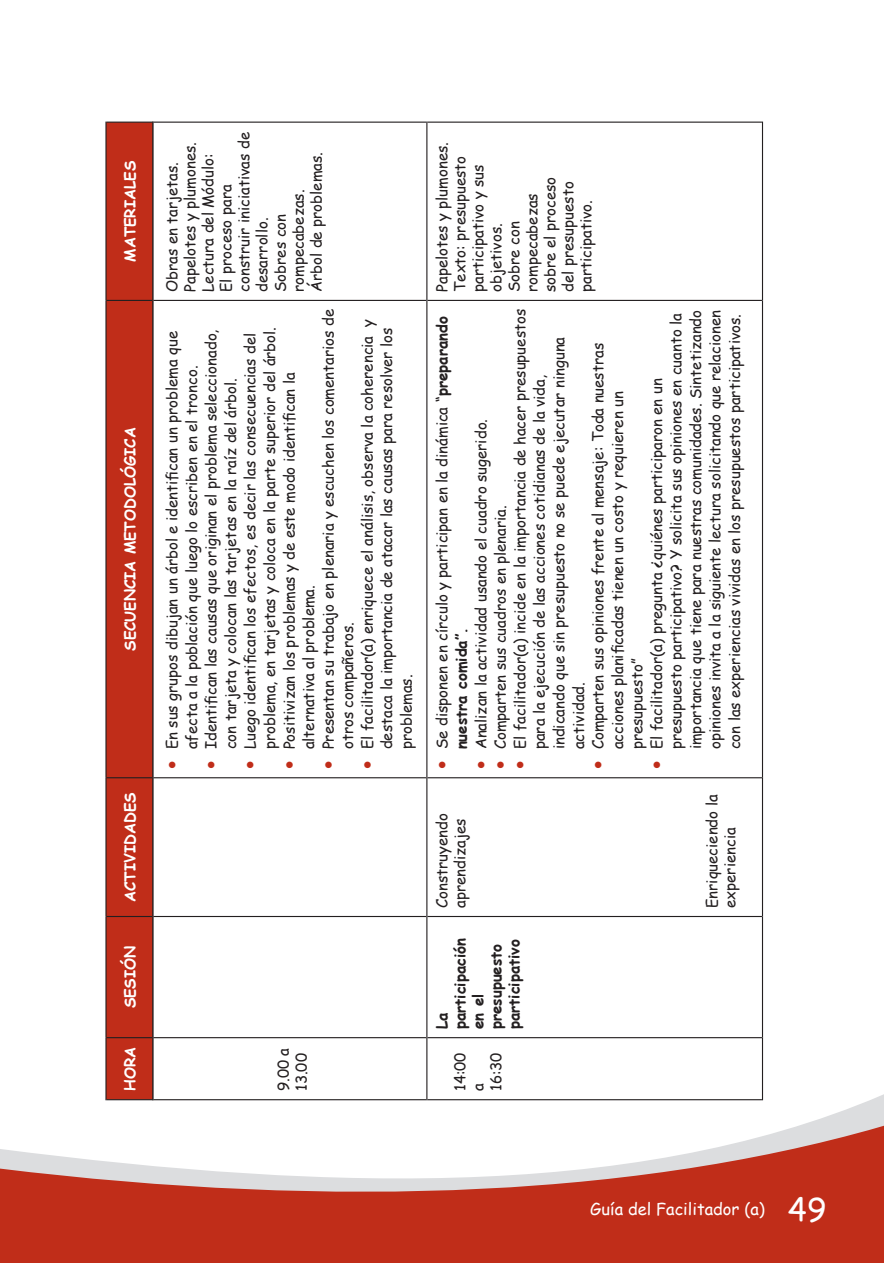
<style>
.page{position:relative;width:884px;height:1263px;background:#fff}
.page>*{position:absolute;margin:0;border:0;box-sizing:border-box;transform-origin:0 0}
.t1{font:16.5px "Comic Sans MS";color:#fff}
.VIÑETA{font:15px/19.5px "Comic Sans MS";color:#231f20}
.t2{font:700 15px "Comic Sans MS";color:#fff}
.Texto_independiente{font:700 15px/18px "Comic Sans MS";color:#231f20}
.s1{color:#c02d19}
.s2{font-weight:700}
.s3{font-size:31.5px}
</style>
<div class="page">
<svg style="left:105px;top:1084px;width:778px;height:35px"></svg>
<svg style="left:0;top:1119px;width:883px;height:144px;fill:#c02d19"></svg>
<hr style="left:153px;top:1099px;width:273px;height:1px;background:#231f20">
<hr style="left:153px;top:1037px;width:273px;height:1px;background:#231f20">
<hr style="left:153px;top:916px;width:273px;height:1px;background:#231f20">
<hr style="left:153px;top:777px;width:273px;height:1px;background:#231f20">
<hr style="left:153px;top:300px;width:273px;height:1px;background:#231f20">
<hr style="left:153px;top:122px;width:273px;height:1px;background:#231f20">
<hr style="left:426px;top:1037px;width:1px;height:63px;background:#231f20">
<hr style="left:427px;top:1099px;width:334px;height:1px;background:#231f20">
<hr style="left:426px;top:916px;width:1px;height:121px;background:#231f20">
<hr style="left:427px;top:1037px;width:334px;height:1px;background:#231f20">
<hr style="left:426px;top:777px;width:1px;height:139px;background:#231f20">
<hr style="left:427px;top:916px;width:334px;height:1px;background:#231f20">
<hr style="left:426px;top:300px;width:1px;height:477px;background:#231f20">
<hr style="left:427px;top:777px;width:334px;height:1px;background:#231f20">
<hr style="left:426px;top:122px;width:1px;height:178px;background:#231f20">
<hr style="left:427px;top:300px;width:334px;height:1px;background:#231f20">
<hr style="left:427px;top:122px;width:334px;height:1px;background:#231f20">
<hr style="left:761px;top:1037px;width:1px;height:63px;background:#231f20">
<hr style="left:761px;top:916px;width:1px;height:121px;background:#231f20">
<hr style="left:761px;top:777px;width:1px;height:139px;background:#231f20">
<hr style="left:761px;top:300px;width:1px;height:477px;background:#231f20">
<hr style="left:761px;top:122px;width:1px;height:178px;background:#231f20">
<div style="left:106px;top:123px;width:46px;height:976px;background:#c02d19"></div>
<hr style="left:105px;top:1037px;width:1px;height:63px;background:#231f20">
<hr style="left:106px;top:1099px;width:46px;height:1px;background:#231f20">
<hr style="left:105px;top:916px;width:1px;height:121px;background:#231f20">
<hr style="left:106px;top:1037px;width:46px;height:1px;background:#231f20">
<hr style="left:105px;top:777px;width:1px;height:139px;background:#231f20">
<hr style="left:106px;top:916px;width:46px;height:1px;background:#231f20">
<hr style="left:105px;top:300px;width:1px;height:477px;background:#231f20">
<hr style="left:106px;top:777px;width:46px;height:1px;background:#231f20">
<hr style="left:105px;top:122px;width:1px;height:178px;background:#231f20">
<hr style="left:106px;top:300px;width:46px;height:1px;background:#231f20">
<hr style="left:106px;top:122px;width:46px;height:1px;background:#231f20">
<hr style="left:152px;top:1037px;width:1px;height:63px;background:#231f20">
<hr style="left:152px;top:916px;width:1px;height:121px;background:#231f20">
<hr style="left:152px;top:777px;width:1px;height:139px;background:#231f20">
<hr style="left:152px;top:300px;width:1px;height:477px;background:#231f20">
<hr style="left:152px;top:122px;width:1px;height:178px;background:#231f20">
<p class="t2" style="left:119px;top:262px;width:102px;rotate:-90deg">MATERIALES</p>
<p class="t2" style="left:119px;top:651px;width:225px;rotate:-90deg">SECUENCIA METODOLÓGICA</p>
<p class="t2" style="left:119px;top:902px;width:111px;rotate:-90deg">ACTIVIDADES</p>
<p class="t2" style="left:119px;top:1008px;width:64px;rotate:-90deg">SESIÓN</p>
<p class="t2" style="left:119px;top:1090px;width:46px;rotate:-90deg">HORA</p>
<p class="VIÑETA" style="left:217px;top:292px;width:161px;line-height:18px;rotate:-90deg">El proceso para construir iniciativas de desarrollo.</p>
<p class="VIÑETA" style="left:180px;top:292px;width:151px;rotate:-90deg">Papelotes y plumones.</p>
<p class="VIÑETA" style="left:306px;top:292px;width:141px;rotate:-90deg">Árbol de problemas.</p>
<p class="VIÑETA" style="left:198px;top:292px;width:140px;rotate:-90deg">Lectura del Módulo:</p>
<p class="VIÑETA" style="left:162px;top:292px;width:132px;rotate:-90deg">Obras en tarjetas.</p>
<p class="VIÑETA" style="left:271px;top:292px;width:104px;line-height:18px;rotate:-90deg">Sobres con rompecabezas.</p>
<p class="VIÑETA" style="left:318px;top:749px;width:442px;text-indent:-20px;rotate:-90deg"><span class="s1">•</span> Presentan su trabajo en plenaria y escuchen los comentarios de otros compañeros.</p>
<p class="VIÑETA" style="left:357px;top:749px;width:432px;text-indent:-20px;rotate:-90deg"><span class="s1">•</span> El facilitador(a) enriquece el análisis, observa la coherencia y destaca la importancia de atacar las causas para resolver los problemas.</p>
<p class="VIÑETA" style="left:162px;top:749px;width:420px;text-indent:-20px;rotate:-90deg"><span class="s1">•</span> En sus grupos dibujan un árbol e identifican un problema que afecta a la población que luego lo escriben en el tronco.</p>
<p class="VIÑETA" style="left:201px;top:749px;width:421px;text-indent:-20px;rotate:-90deg"><span class="s1">•</span> Identifican las causas que originan el problema seleccionado, con tarjeta y colocan las tarjetas en la raíz del árbol.</p>
<p class="VIÑETA" style="left:240px;top:749px;width:424px;text-indent:-20px;rotate:-90deg"><span class="s1">•</span> Luego identifican los efectos, es decir las consecuencias del problema, en tarjetas y coloca en la parte superior del árbol.</p>
<p class="VIÑETA" style="left:279px;top:749px;width:378px;text-indent:-20px;rotate:-90deg"><span class="s1">•</span> Positivizan los problemas y de este modo identifican la alternativa al problema.</p>
<p class="VIÑETA" style="left:274px;top:1091px;width:45px;line-height:18px;rotate:-90deg">9.00 a<br>13.00</p>
<p class="VIÑETA" style="left:431px;top:292px;width:151px;rotate:-90deg">Papelotes y plumones.</p>
<p class="VIÑETA" style="left:450px;top:292px;width:138px;line-height:18px;rotate:-90deg">Texto: presupuesto participativo y sus objetivos.</p>
<p class="VIÑETA" style="left:504px;top:292px;width:117px;line-height:18px;rotate:-90deg">Sobre con rompecabezas sobre el proceso del presupuesto participativo.</p>
<p class="VIÑETA" style="left:509px;top:749px;width:442px;text-indent:-20px;rotate:-90deg"><span class="s1">•</span> El facilitador(a) incide en la importancia de hacer presupuestos para la ejecución de las acciones cotidianas de la vida, indicando que sin presupuesto no se puede ejecutar ninguna actividad.</p>
<p class="VIÑETA" style="left:646px;top:749px;width:441px;text-indent:-20px;rotate:-90deg"><span class="s1">•</span> El facilitador(a) pregunta ¿quiénes participaron en un presupuesto participativo? Y solicita sus opiniones en cuanto la importancia que tiene para nuestras comunidades. Sintetizando opiniones invita a la siguiente lectura solicitando que relacionen con las experiencias vividas en los presupuestos participativos.</p>
<p class="VIÑETA" style="left:431px;top:749px;width:434px;text-indent:-20px;rotate:-90deg"><span class="s1">•</span> Se disponen en círculo y participan en la dinámica “<span class="s2">preparando nuestra comida”.</span></p>
<p class="VIÑETA" style="left:587px;top:749px;width:408px;text-indent:-20px;rotate:-90deg"><span class="s1">•</span> Comparten sus opiniones frente al mensaje: Toda nuestras acciones planificadas tienen un costo y requieren un presupuesto”</p>
<p class="VIÑETA" style="left:470px;top:769px;width:352px;rotate:-90deg"><span class="s1">•</span> Analizan la actividad usando el cuadro sugerido.</p>
<p class="VIÑETA" style="left:490px;top:769px;width:265px;rotate:-90deg"><span class="s1">•</span> Comparten sus cuadros en plenaria.</p>
<p class="VIÑETA" style="left:432px;top:908px;width:96px;line-height:18px;rotate:-90deg">Construyendo aprendizajes</p>
<p class="Texto_independiente" style="left:432px;top:1029px;width:92px;rotate:-90deg">La participación en el presupuesto participativo</p>
<p class="VIÑETA" style="left:450px;top:1091px;width:40px;line-height:18px;rotate:-90deg">14:00 a<br>16:30</p>
<p class="VIÑETA" style="left:702px;top:908px;width:115px;line-height:18px;rotate:-90deg">Enriqueciendo la experiencia</p>
<p class="t1" style="left:590px;top:1197px;width:237px">Guía del Facilitador (a) <span class="s3">49</span></p>
</div>
